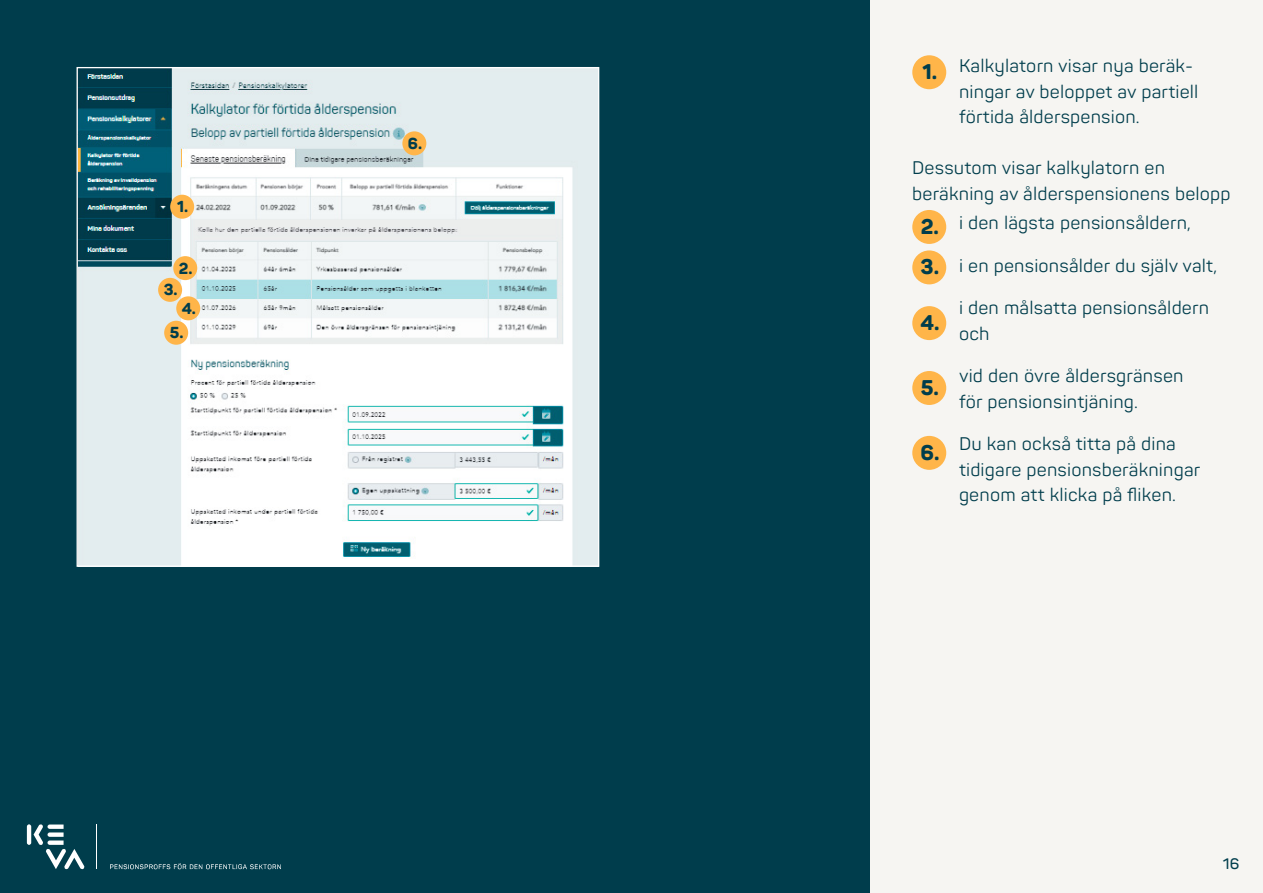
<style>
.page{position:relative;width:1263px;height:893px;background:#fff}
.page>*{position:absolute;margin:0;border:0;box-sizing:border-box;transform-origin:0 0}
.numero1{font:800 21px "Panton";color:#003d4c}
.Leipis_sisennetty{font:18px/25.5px "Panton";letter-spacing:.01em;color:#003d4c}
.Leipis{font:18px/25.5px "Panton";letter-spacing:.01em;color:#003d4c}
.numero2{font:800 15.75px "Panton";color:#003d4c}
.t1{font:600 15px "Panton";color:#003d4c}
</style>
<div class="page">
<div style="left:848px;top:0;width:415px;height:893px;background:#f6f5f2"></div>
<div style="left:0;top:0;width:869px;height:893px;background:#003d4c"></div>
<div style="left:912px;top:55px;width:34px;height:34px;background:#ffb549;border-radius:50%"></div>
<div style="left:912px;top:210px;width:34px;height:34px;background:#ffb549;border-radius:50%"></div>
<div style="left:912px;top:250px;width:34px;height:34px;background:#ffb549;border-radius:50%"></div>
<div style="left:912px;top:306px;width:34px;height:34px;background:#ffb549;border-radius:50%"></div>
<div style="left:912px;top:371px;width:34px;height:34px;background:#ffb549;border-radius:50%"></div>
<div style="left:912px;top:436px;width:34px;height:34px;background:#ffb549;border-radius:50%"></div>
<img style="left:79px;top:69px;width:518px;height:496px">
<div style="left:170px;top:195px;width:24px;height:24px;background:#ffb549;border-radius:50%"></div>
<div style="left:402px;top:131px;width:24px;height:24px;background:#ffb549;border-radius:50%"></div>
<div style="left:158px;top:278px;width:24px;height:24px;background:#ffb549;border-radius:50%"></div>
<div style="left:176px;top:296px;width:24px;height:24px;background:#ffb549;border-radius:50%"></div>
<div style="left:173px;top:256px;width:24px;height:24px;background:#ffb549;border-radius:50%"></div>
<div style="left:164px;top:321px;width:24px;height:24px;background:#ffb549;border-radius:50%"></div>
<svg style="left:27px;top:824px;width:58px;height:45px"></svg>
<svg style="left:110px;top:863px;width:171px;height:6px"></svg>
<hr style="left:97px;top:824px;width:1px;height:45px;background:#fff">
<p class="numero2" style="left:177px;top:197px;width:13px">1.</p>
<p class="numero2" style="left:179px;top:258px;width:15px">2.</p>
<p class="numero2" style="left:164px;top:280px;width:15px">3.</p>
<p class="numero2" style="left:182px;top:298px;width:16px">4.</p>
<p class="numero2" style="left:170px;top:323px;width:15px">5.</p>
<p class="numero2" style="left:408px;top:133px;width:16px">6.</p>
<p class="Leipis_sisennetty" style="left:959px;top:53px;width:241px">Kalkylatorn visar nya beräk&shy;ningar av beloppet av partiell förtida ålderspension.</p>
<p class="Leipis" style="left:912px;top:155px;width:320px">Dessutom visar kalkylatorn en beräkning av ålderspensionens belopp</p>
<p class="Leipis_sisennetty" style="left:959px;top:210px;width:233px">i den lägsta pensionsåldern,</p>
<p class="Leipis_sisennetty" style="left:959px;top:253px;width:260px">i en pensionsålder du själv valt,</p>
<p class="Leipis_sisennetty" style="left:959px;top:295px;width:252px">i den målsatta pensionsåldern och</p>
<p class="Leipis_sisennetty" style="left:959px;top:363px;width:226px">vid den övre åldersgränsen för pensionsintjäning.</p>
<p class="Leipis_sisennetty" style="left:959px;top:431px;width:243px">Du kan också titta på dina tidigare pensionsberäkningar genom att klicka på fliken.</p>
<p class="numero1" style="left:922px;top:58px;width:16px">1.</p>
<p class="numero1" style="left:921px;top:213px;width:20px">2.</p>
<p class="numero1" style="left:920px;top:253px;width:20px">3.</p>
<p class="numero1" style="left:920px;top:309px;width:21px">4.</p>
<p class="numero1" style="left:921px;top:374px;width:20px">5.</p>
<p class="numero1" style="left:920px;top:439px;width:21px">6.</p>
<p class="t1" style="left:1223px;top:854px;width:18px">16</p>
</div>
